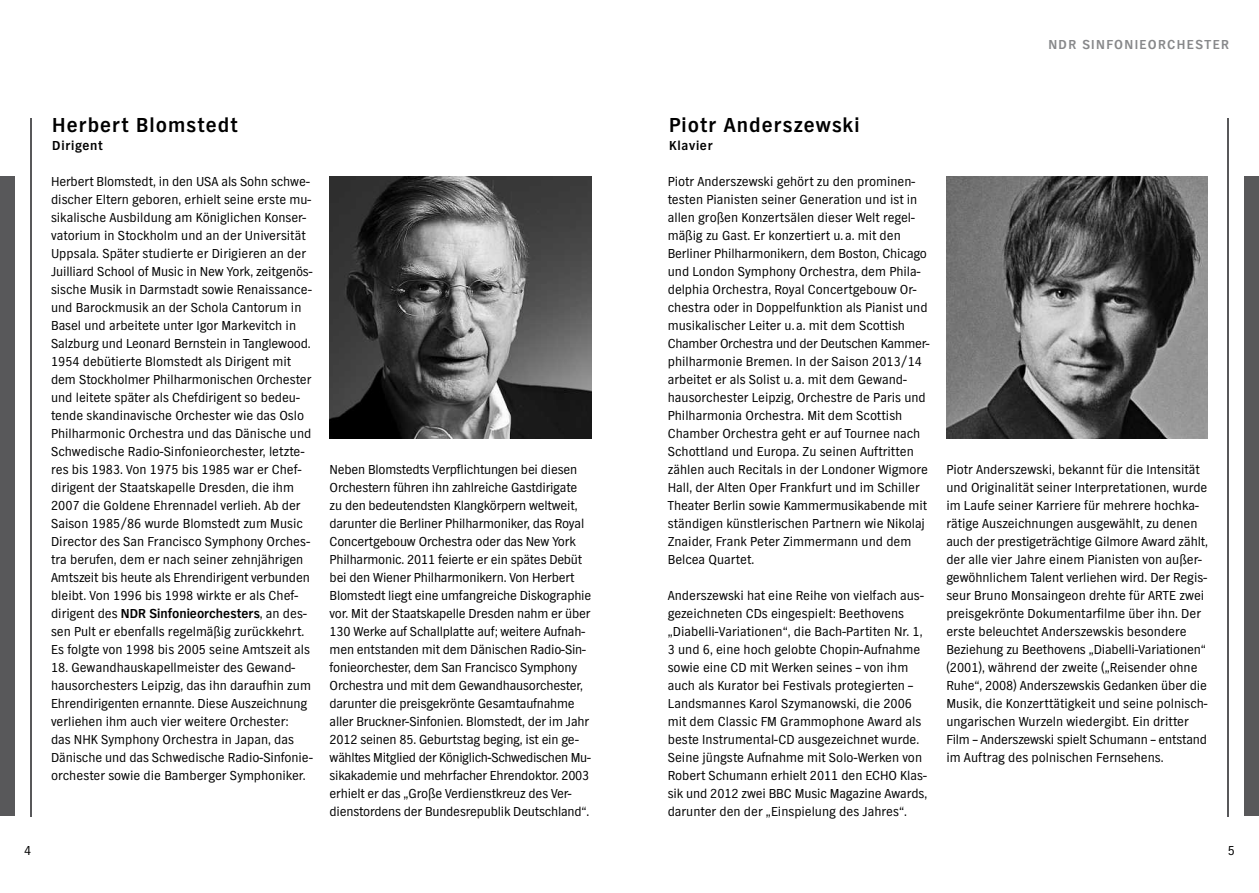
<style>
.page{position:relative;width:1259px;height:893px;background:#fff}
.page>*{position:absolute;margin:0;border:0;box-sizing:border-box;transform-origin:0 0}
.t1{font:700 21px "NDR Sans";letter-spacing:.05em;color:#000}
.t2{font:13.5px/18px "NDR Sans";color:#000}
.t3{font:700 13.5px "NDR Sans";letter-spacing:.1em;color:#87888a}
.t4{font:700 13.5px "NDR Sans";letter-spacing:.05em;color:#000}
.s1{font-weight:700}
</style>
<div class="page">
<div style="left:0;top:176px;width:15px;height:640px;background:#58585a"></div>
<hr style="left:30px;top:118px;width:1px;height:698px;background:#58585a">
<img style="left:330px;top:176px;width:261px;height:262px">
<div style="left:1244px;top:176px;width:15px;height:640px;background:#58585a"></div>
<hr style="left:1227px;top:118px;width:2px;height:698px;background:#58585a">
<img style="left:946px;top:176px;width:262px;height:262px">
<p class="t2" style="left:24px;top:841px;width:9px">4</p>
<h1 class="t1" style="left:52px;top:114px;width:187px">Herbert Blomstedt</h1>
<p class="t4" style="left:52px;top:138px;width:52px">Dirigent</p>
<p class="t2" style="left:51px;top:173px;width:263px">Herbert Blomstedt, in den USA als Sohn schwe&shy;discher Eltern geboren, erhielt seine erste mu&shy;sikalische Ausbildung am Königlichen Konser&shy;vatorium in Stockholm und an der Universität Uppsala. Später studierte er Dirigieren an der Juilliard School of Music in New York, zeitgenös&shy;sische Musik in Darmstadt sowie Renaissance&shy;und Barockmusik an der Schola Cantorum in Basel und arbeitete unter Igor Markevitch in Salzburg und Leonard Bernstein in Tanglewood.<br>1954 debütierte Blomstedt als Dirigent mit dem Stockholmer Philharmonischen Orchester und leitete später als Chefdirigent so bedeu&shy;tende skandinavische Orchester wie das Oslo Philharmonic Orchestra und das Dänische und Schwe dische Radio-Sinfonieorchester, letzte&shy;res bis 1983. Von 1975 bis 1985 war er Chef&shy;dirigent der Staatskapelle Dresden, die ihm 2007 die Golde ne Ehrennadel verlieh. Ab der Saison 1985/86 wurde Blomstedt zum Music Director des San Francisco Symphony Orches&shy;tra berufen, dem er nach seiner zehnjährigen Amtszeit bis heute als Ehrendirigent verbunden bleibt. Von 1996 bis 1998 wirkte er als Chef&shy;dirigent des <span class="s1">NDR Sinfo nieorchesters</span>, an des&shy;sen Pult er ebenfalls regelmäßig zurückkehrt.<br>Es folgte von 1998 bis 2005 seine Amtszeit als</p>
<p class="t2" style="left:51px;top:659px;width:263px">18. Gewandhauskapell meister des Gewand&shy;hausorchesters Leipzig, das ihn daraufhin zum Ehrendirigenten ernannte. Diese Auszeichnung verliehen ihm auch vier weitere Orchester:<br>das NHK Symphony Orchestra in Japan, das Dänische und das Schwedische Radio-Sinfonie&shy;orchester sowie die Bamberger Symphoniker.</p>
<p class="t2" style="left:330px;top:461px;width:263px">Neben Blomstedts Verpflichtungen bei diesen Orchestern führen ihn zahlreiche Gastdirigate zu den bedeutendsten Klangkörpern weltweit, darunter die Berliner Philharmoniker, das Royal Concertgebouw Orchestra oder das New York Philharmonic. 2011 feierte er ein spätes Debüt bei den Wiener Philharmonikern. Von Herbert Blomstedt liegt eine umfangreiche Diskographie vor. Mit der Staatskapelle Dresden nahm er über 130 Werke auf Schallplatte auf; weitere Aufnah&shy;men entstanden mit dem Dänischen Radio-Sin&shy;fonieorchester, dem San Francisco Symphony Orchestra und mit dem Gewandhaus orchester, darunter die preisgekrönte Gesamtaufnahme aller Bruckner-Sinfonien. Blomstedt, der im Jahr 2012 seinen 85. Geburtstag beging, ist ein ge&shy;wähltes Mitglied der Königlich-Schwe dischen Mu&shy;sikakademie und mehrfacher Ehrendoktor. 2003 erhielt er das „Große Verdienstkreuz des Ver&shy;dienstordens der Bundesrepublik Deutschland“.</p>
<p class="t3" style="left:1048px;top:37px;width:182px">NDR SINFONIEORCHESTER</p>
<h1 class="t1" style="left:669px;top:114px;width:192px">Piotr Anderszewski</h1>
<p class="t4" style="left:669px;top:138px;width:45px">Klavier</p>
<p class="t2" style="left:668px;top:173px;width:263px">Piotr Anderszewski gehört zu den prominen&shy;testen Pianisten seiner Generation und ist in allen großen Konzertsälen dieser Welt regel&shy;mäßig zu Gast. Er konzertiert u. a. mit den Berliner Philharmonikern, dem Boston, Chicago und London Symphony Orchestra, dem Phila&shy;delphia Orchestra, Royal Concertgebouw Or&shy;chestra oder in Doppelfunktion als Pianist und musikalischer Leiter u. a. mit dem Scottish Chamber Orchestra und der Deutschen Kammer&shy;philharmonie Bremen. In der Saison 2013/14 arbeitet er als Solist u. a. mit dem Gewand&shy;hausorchester Leipzig, Orchestre de Paris und Philharmonia Orchestra. Mit dem Scottish Chamber Orchestra geht er auf Tournee nach Schottland und Europa. Zu seinen Auftritten zählen auch Recitals in der Londoner Wigmore Hall, der Alten Oper Frankfurt und im Schiller Theater Berlin sowie Kammermusikabende mit ständigen künstlerischen Partnern wie Nikolaj Znaider, Frank Peter Zimmermann und dem Belcea Quartet.</p>
<p class="t2" style="left:668px;top:587px;width:261px">Anderszewski hat eine Reihe von vielfach aus&shy;gezeichneten CDs eingespielt: Beethovens „Diabelli-Variationen“, die Bach-Partiten Nr. 1, 3 und 6, eine hoch gelobte Chopin-Aufnahme sowie eine CD mit Werken seines – von ihm auch als Kurator bei Festivals protegierten – Landsmannes Karol Szymanowski, die 2006 mit dem Classic FM Grammophone Award als beste Instrumental-CD ausgezeichnet wurde.<br>Seine jüngste Aufnahme mit Solo-Werken von Robert Schumann erhielt 2011 den ECHO Klas&shy;sik und 2012 zwei BBC Music Magazine Awards, darunter den der „Einspielung des Jahres“.</p>
<p class="t2" style="left:946px;top:461px;width:263px">Piotr Anderszewski, bekannt für die Intensität und Originalität seiner Interpretationen, wurde im Laufe seiner Karriere für mehrere hochka&shy;rätige Auszeichnungen ausgewählt, zu denen auch der prestigeträchtige Gilmore Award zählt, der alle vier Jahre einem Pianisten von außer&shy;gewöhnlichem Talent verliehen wird. Der Regis&shy;seur Bruno Monsaingeon drehte für ARTE zwei preisgekrönte Dokumentarfilme über ihn. Der erste beleuchtet Anderszewskis besondere Beziehung zu Beethovens „Diabelli-Variationen“ (2001), während der zweite („Reisender ohne Ruhe“, 2008) Anderszewskis Gedanken über die Musik, die Konzerttätigkeit und seine polnisch&shy;ungarischen Wurzeln wiedergibt. Ein dritter Film – Anderszewski spielt Schumann – entstand im Auftrag des polnischen Fernsehens.</p>
<p class="t2" style="left:1227px;top:841px;width:9px">5</p>
</div>
